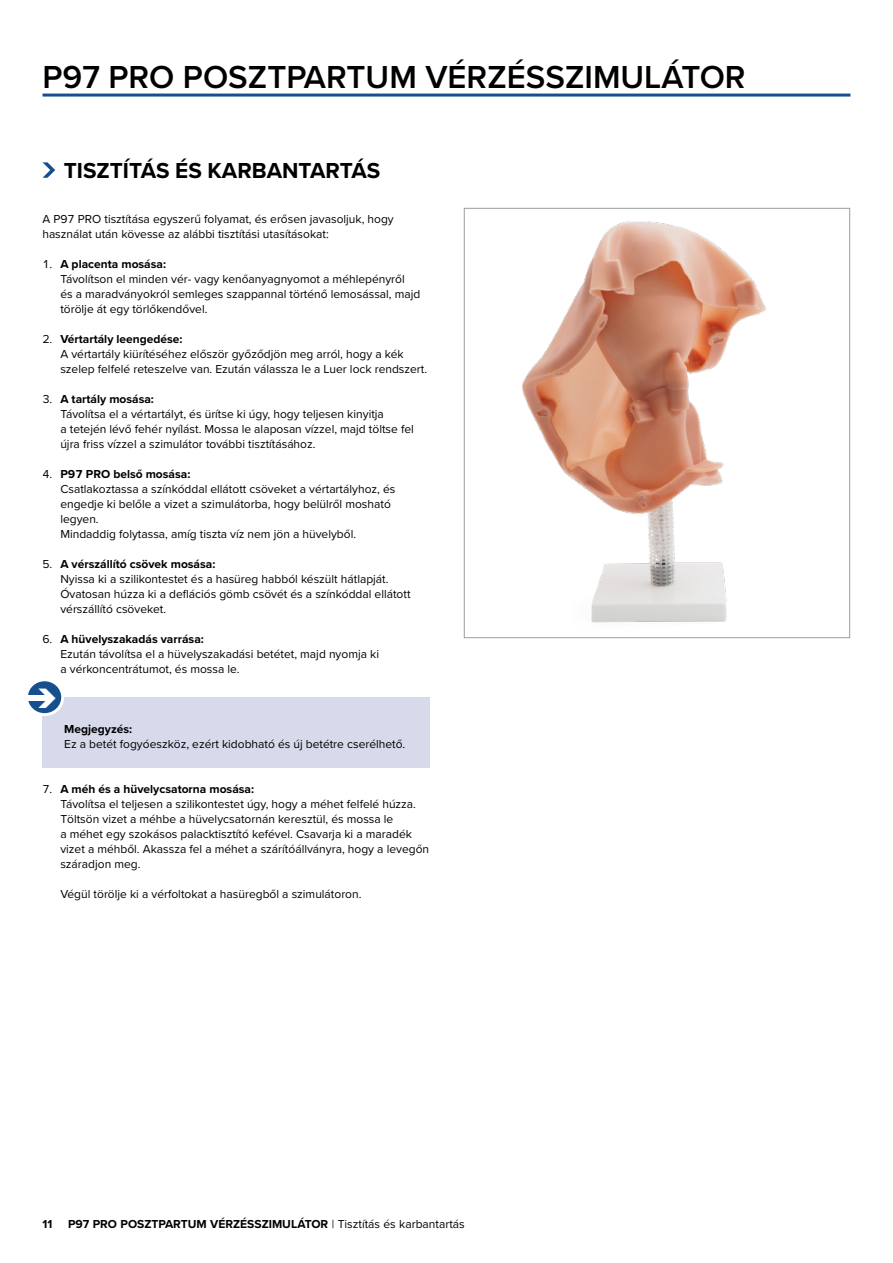
<style>
.page{position:relative;width:893px;height:1263px;background:#fff}
.page>*{position:absolute;margin:0;border:0;box-sizing:border-box;transform-origin:0 0}
.t1{font:600 33px "Proxima Nova";color:#000}
.t2{font:700 22.5px "Proxima Nova";color:#000}
.t3{font:12px/15px "Proxima Nova";color:#000}
.t4{font:700 12px "Proxima Nova";color:#000}
.s1{font-weight:700}
.s2{font-weight:400}
</style>
<div class="page">
<hr style="left:43px;top:94px;width:807px;height:3px;background:#154f90">
<img style="left:522px;top:221px;width:245px;height:402px">
<svg style="left:43px;top:162px;width:12px;height:16px"></svg>
<div style="left:43px;top:698px;width:387px;height:70px;background:#d6daeb"></div>
<svg style="left:26px;top:680px;width:37px;height:35px"></svg>
<div style="left:25px;top:678px;width:39px;height:38px;border:3px solid #fff;border-radius:50%"></div>
<div style="left:21px;top:695px;width:28px;height:6px;background:#fff"></div>
<svg style="left:31px;top:688px;width:25px;height:20px"></svg>
<h1 class="t1" style="left:43px;top:52px;width:705px">P97 PRO POSZTPARTUM VÉRZÉSSZIMULÁTOR</h1>
<h2 class="t2" style="left:64px;top:153px;width:318px">TISZTÍTÁS ÉS KARBANTARTÁS</h2>
<p class="t3" style="left:42px;top:210px;width:353px">A P97 PRO tisztítása egyszerű folyamat, és erősen javasoljuk, hogy használat után kövesse az alábbi tisztítási utasításokat:</p>
<p class="t3" style="left:60px;top:255px;width:362px;text-indent:-18px">1. <span class="s1">A placenta mosása:<br></span>Távolítson el minden vér- vagy kenőanyagnyomot a méhlepényről<br>és a maradványokról semleges szappannal történő lemosással, majd törölje át egy törlőkendővel.</p>
<p class="t3" style="left:60px;top:330px;width:368px;text-indent:-18px">2. <span class="s1">Vértartály leengedése:<br></span>A vértartály kiürítéséhez először győződjön meg arról, hogy a kék szelep felfelé reteszelve van. Ezután válassza le a Luer lock rendszert.</p>
<p class="t3" style="left:60px;top:390px;width:355px;text-indent:-18px">3. <span class="s1">A tartály mosása:<br></span>Távolítsa el a vértartályt, és ürítse ki úgy, hogy teljesen kinyitja<br>a tetején lévő fehér nyílást. Mossa le alaposan vízzel, majd töltse fel újra friss vízzel a szimulátor további tisztításához.</p>
<p class="t3" style="left:60px;top:465px;width:336px;text-indent:-18px">4. <span class="s1">P97 PRO belső mosása:<br></span>Csatlakoztassa a színkóddal ellátott csöveket a vértartályhoz, és engedje ki belőle a vizet a szimulátorba, hogy belülről mosható legyen.<br>Mindaddig folytassa, amíg tiszta víz nem jön a hüvelyből.</p>
<p class="t3" style="left:60px;top:555px;width:352px;text-indent:-18px">5. <span class="s1">A vérszállító csövek mosása:<br></span>Nyissa ki a szilikontestet és a hasüreg habból készült hátlapját.<br>Óvatosan húzza ki a deflációs gömb csövét és a színkóddal ellátott vérszállító csöveket.</p>
<p class="t3" style="left:60px;top:630px;width:320px;text-indent:-18px">6. <span class="s1">A hüvelyszakadás varrása:<br></span>Ezután távolítsa el a hüvelyszakadási betétet, majd nyomja ki a vérkoncentrátumot, és mossa le.</p>
<p class="t4" style="left:64px;top:720px;width:69px">Megjegyzés:</p>
<p class="t3" style="left:64px;top:735px;width:343px">Ez a betét fogyóeszköz, ezért kidobható és új betétre cserélhető.</p>
<p class="t3" style="left:60px;top:780px;width:370px;text-indent:-18px">7. <span class="s1">A méh és a hüvelycsatorna mosása:<br></span>Távolítsa el teljesen a szilikontestet úgy, hogy a méhet felfelé húzza.<br>Töltsön vizet a méhbe a hüvelycsatornán keresztül, és mossa le<br>a méhet egy szokásos palacktisztító kefével. Csavarja ki a maradék vizet a méhből. Akassza fel a méhet a szárítóállványra, hogy a levegőn száradjon meg.</p>
<p class="t3" style="left:60px;top:885px;width:303px">Végül törölje ki a vérfoltokat a hasüregből a szimulátoron.</p>
<p class="t4" style="left:43px;top:1215px;width:11px">11</p>
<p class="t4" style="left:68px;top:1215px;width:398px">P97 PRO POSZTPARTUM VÉRZÉSSZIMULÁTOR <span class="s2">| Tisztítás és karbantartás</span></p>
</div>
